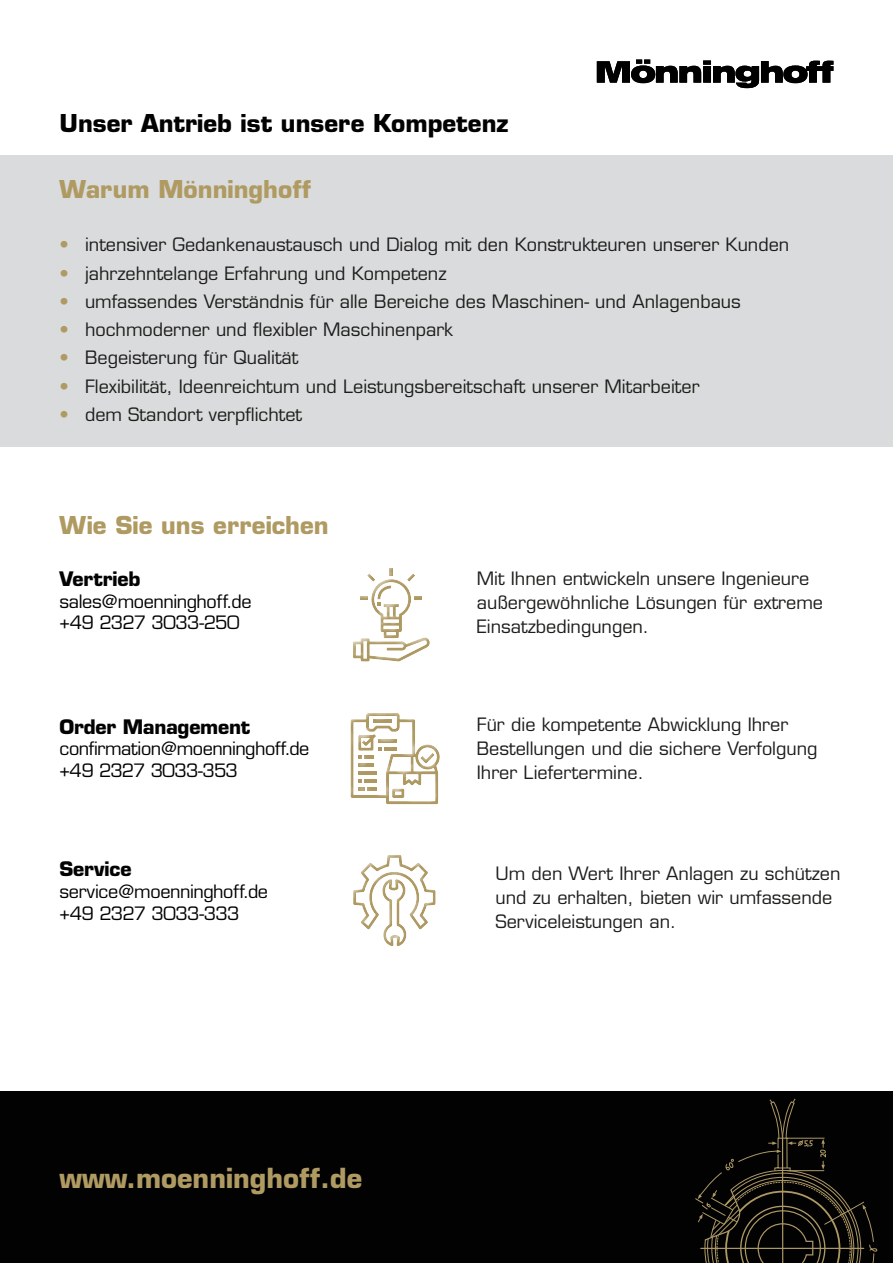
<style>
.page{position:relative;width:893px;height:1263px;background:#fff}
.page>*{position:absolute;margin:0;border:0;box-sizing:border-box;transform-origin:0 0}
.t1{font:700 27px "Eurostile LT Std";color:#af9a62}
.Überschrift_H2{font:700 24px "Eurostile LT Std";color:#af9a62}
.t2{font:700 24px "Eurostile LT Std";color:#020203}
.t3{font:700 19.5px "Eurostile LT Std";letter-spacing:-.01em;color:#020203}
.Fließtext{font:18px/24px "Eurostile LT Std";color:#1d1d1b}
.t4{font:18px "Eurostile LT Std";letter-spacing:-.025em;color:#020203}
.t5{font:18px "Eurostile LT Std";letter-spacing:-.045em;color:#020203}
.t6{font:18px "Eurostile LT Std";letter-spacing:-.05em;color:#020203}
.s1{color:#af9a62}
</style>
<div class="page">
<div style="left:0;top:156px;width:893px;height:291px;background:#d9dbdc"></div>
<div style="left:0;top:1092px;width:893px;height:171px;background:#020203"></div>
<svg style="left:695px;top:1098px;width:182px;height:165px"></svg>
<svg style="left:597px;top:60px;width:236px;height:28px"></svg>
<div style="left:346px;top:562px;width:93px;height:100px;background:#fff;opacity:.75"></div>
<div style="left:346px;top:849px;width:98px;height:97px;background:#fff;opacity:.75"></div>
<div style="left:344px;top:708px;width:104px;height:97px;background:#fff;opacity:.75"></div>
<h2 class="t2" style="left:60px;top:108px;width:450px">Unser Antrieb ist unsere Kompetenz</h2>
<p class="Überschrift_H2" style="left:60px;top:174px;width:253px">Warum Mönninghoff</p>
<p class="Fließtext" style="left:60px;top:233px;width:731px"><span class="s1">•</span> intensiver Gedankenaustausch und Dialog mit den Konstrukteuren unserer Kunden</p>
<p class="Fließtext" style="left:60px;top:261px;width:388px"><span class="s1">•</span> jahrzehntelange Erfahrung und Kompetenz</p>
<p class="Fließtext" style="left:60px;top:289px;width:683px"><span class="s1">•</span> umfassendes Verständnis für alle Bereiche des Maschinen- und Anlagenbaus</p>
<p class="Fließtext" style="left:60px;top:318px;width:395px"><span class="s1">•</span> hochmoderner und flexibler Maschinenpark</p>
<p class="Fließtext" style="left:60px;top:346px;width:240px"><span class="s1">•</span> Begeisterung für Qualität</p>
<p class="Fließtext" style="left:60px;top:374px;width:642px"><span class="s1">•</span> Flexibilität, Ideenreichtum und Leistungsbereitschaft unserer Mitarbeiter</p>
<p class="Fließtext" style="left:60px;top:402px;width:244px"><span class="s1">•</span> dem Standort verpflichtet</p>
<p class="Überschrift_H2" style="left:60px;top:510px;width:271px">Wie Sie uns erreichen</p>
<p class="t3" style="left:60px;top:567px;width:82px">Vertrieb</p>
<p class="t4" style="left:60px;top:590px;width:193px">sales@moenninghoff.de</p>
<p class="t5" style="left:60px;top:612px;width:181px">+49 2327 3033-250</p>
<p class="t3" style="left:60px;top:715px;width:192px">Order Management</p>
<p class="t4" style="left:60px;top:738px;width:251px">confirmation@moenninghoff.de</p>
<p class="t6" style="left:60px;top:760px;width:180px">+49 2327 3033-353</p>
<p class="t3" style="left:60px;top:857px;width:73px">Service</p>
<p class="t4" style="left:60px;top:880px;width:210px">service@moenninghoff.de</p>
<p class="t5" style="left:60px;top:902px;width:181px">+49 2327 3033-333</p>
<h1 class="t1" style="left:60px;top:1161px;width:304px">www.moenninghoff.de</h1>
<p class="Fließtext" style="left:477px;top:566px;width:348px">Mit Ihnen entwickeln unsere Ingenieure außergewöhnliche Lösungen für extreme<br>Einsatzbedingungen.</p>
<p class="Fließtext" style="left:477px;top:712px;width:342px">Für die kompetente Abwicklung Ihrer<br>Bestellungen und die sichere Verfolgung<br>Ihrer Liefertermine.</p>
<p class="Fließtext" style="left:495px;top:861px;width:346px">Um den Wert Ihrer Anlagen zu schützen und zu erhalten, bieten wir umfassende<br>Serviceleistungen an.</p>
</div>
